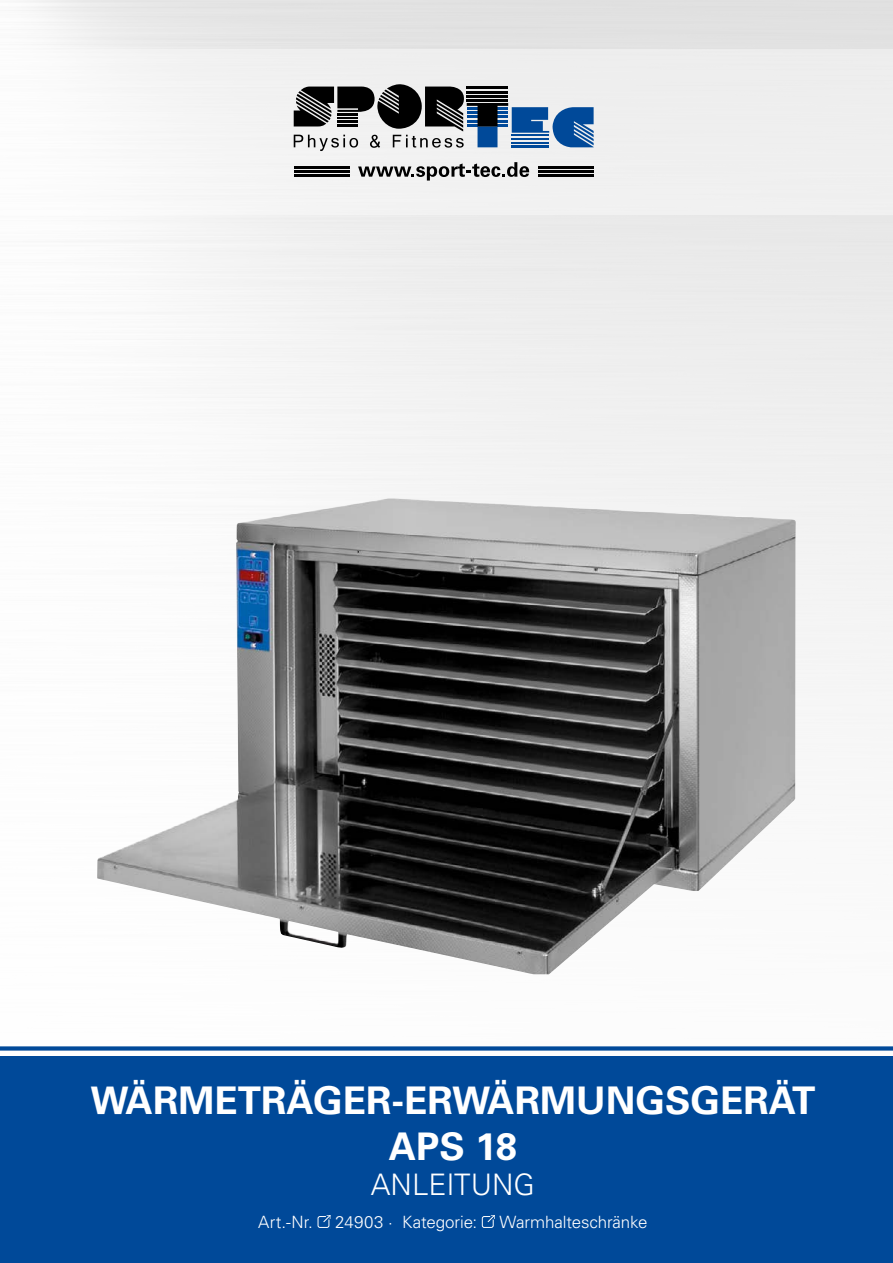
<style>
.page{position:relative;width:893px;height:1263px;background:#fff}
.page>*{position:absolute;margin:0;border:0;box-sizing:border-box;transform-origin:0 0}
.t1{font:700 38.1px/45.8px "Univers LT Std";color:#fff;text-align:center}
.t2{font:300 29.55px "Univers LT Std";color:#fff}
.t3{font:300 16.95px "Univers LT Std";letter-spacing:-.005em;color:#fff}
</style>
<div class="page">
<img style="left:0;top:0;width:893px;height:1051px">
<hr style="left:0;top:0;width:1px;height:867px;background:#004999">
<div style="left:0;top:49px;width:893px;height:166px;background:#f1f1f1"></div>
<svg style="left:294px;top:84px;width:300px;height:67px"></svg>
<svg style="left:358px;top:162px;width:171px;height:19px"></svg>
<hr style="left:538px;top:166px;width:56px;height:3px;background:#000">
<hr style="left:538px;top:170px;width:56px;height:3px;background:#000">
<hr style="left:538px;top:174px;width:56px;height:3px;background:#000">
<hr style="left:294px;top:166px;width:55px;height:3px;background:#000">
<hr style="left:294px;top:170px;width:55px;height:3px;background:#000">
<hr style="left:294px;top:174px;width:55px;height:3px;background:#000">
<svg style="left:0;top:1046px;width:893px;height:4px;background:#185aa2"></svg>
<div style="left:0;top:1056px;width:893px;height:207px;background:#004999"></div>
<svg style="left:318px;top:1215px;width:12px;height:13px"></svg>
<svg style="left:482px;top:1215px;width:13px;height:13px"></svg>
<img style="left:96px;top:498px;width:700px;height:476px">
<h1 class="t1" style="left:90px;top:1078px;width:726px">WÄRMETRÄGER-ERWÄRMUNGSGERÄT<br>APS 18</h1>
<h2 class="t2" style="left:371px;top:1174px;width:165px">ANLEITUNG</h2>
<p class="t3" style="left:258px;top:1215px;width:56px">Art.-Nr.</p>
<p class="t3" style="left:335px;top:1215px;width:144px">24903 · Kategorie:</p>
<p class="t3" style="left:499px;top:1215px;width:149px">Warmhalteschränke</p>
</div>
